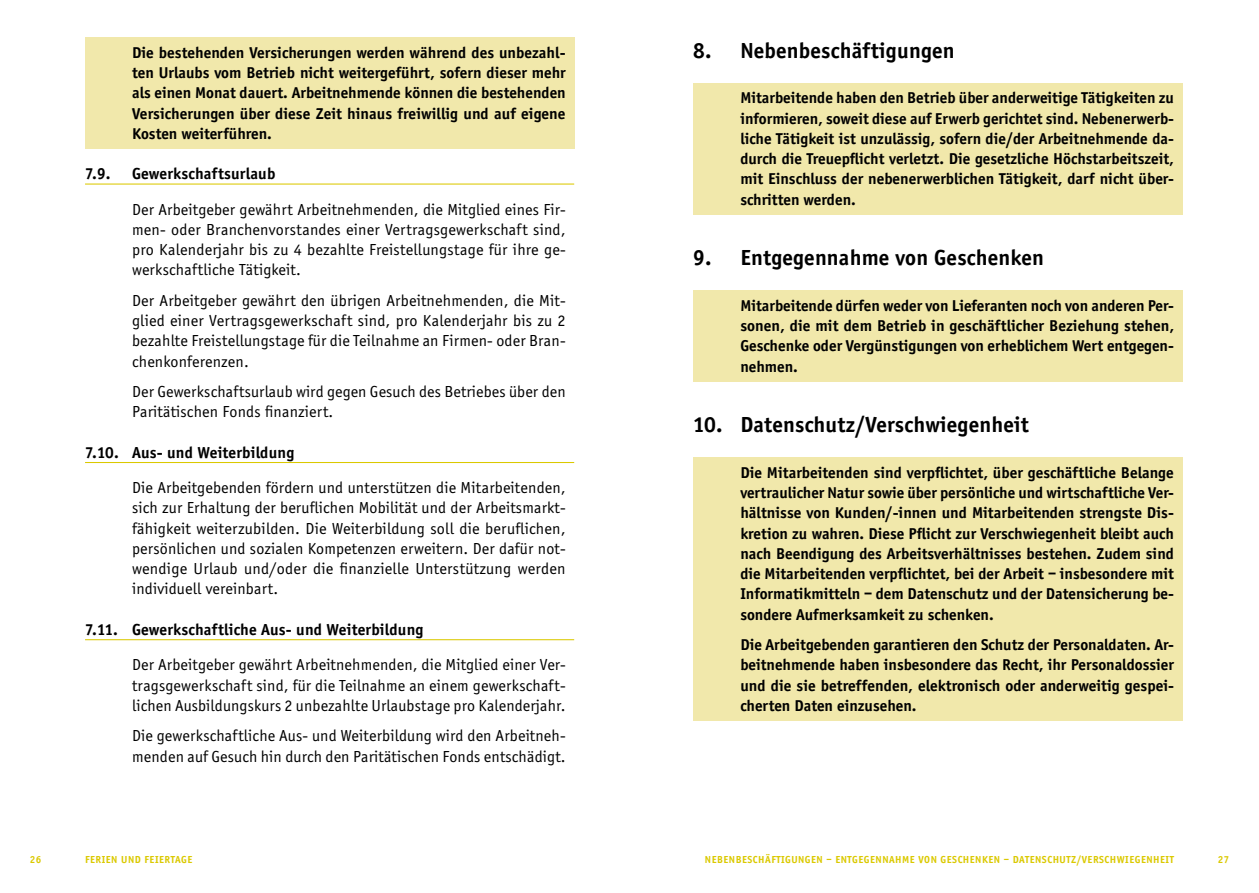
<style>
.page{position:relative;width:1259px;height:893px;background:#fff}
.page>*{position:absolute;margin:0;border:0;box-sizing:border-box;transform-origin:0 0}
.t1{font:700 22.5px "Officina Sans";letter-spacing:.01em;color:#000}
.t2{font:16.5px/20.2px "Officina Sans";letter-spacing:.01em;color:#000;text-align:justify}
.t3{font:700 16.5px "Officina Sans";letter-spacing:.01em;color:#000}
.t4{font:700 16.2px/20.2px "Officina Sans";color:#000;text-align:justify}
.t5{font:700 10.5px "Officina Sans";letter-spacing:.05em;color:#dbc900}
</style>
<div class="page">
<div style="left:693px;top:83px;width:489px;height:132px;background:#f1e8ab"></div>
<div style="left:693px;top:291px;width:489px;height:91px;background:#f1e8ab"></div>
<div style="left:693px;top:458px;width:489px;height:172px;background:#f1e8ab"></div>
<div style="left:693px;top:630px;width:489px;height:91px;background:#f1e8ab"></div>
<div style="left:85px;top:38px;width:489px;height:111px;background:#f1e8ab"></div>
<hr style="left:85px;top:184px;width:489px;height:1px;background:#dbc900">
<hr style="left:85px;top:462px;width:489px;height:1px;background:#dbc900">
<hr style="left:85px;top:639px;width:489px;height:1px;background:#dbc900">
<p class="t4" style="left:132px;top:42px;width:435px">Die bestehenden Versicherungen werden während des unbezahl&shy;ten Urlaubs vom Betrieb nicht weitergeführt, sofern dieser mehr als einen Monat dauert. Arbeitnehmende können die bestehenden Versicherungen über diese Zeit hinaus freiwillig und auf eigene Kosten weiterführen.</p>
<p class="t3" style="left:85px;top:164px;width:27px">7.9.</p>
<p class="t3" style="left:132px;top:164px;width:145px">Gewerkschaftsurlaub</p>
<p class="t2" style="left:132px;top:199px;width:435px">Der Arbeitgeber gewährt Arbeitnehmenden, die Mitglied eines Fir&shy;men- oder Branchenvorstandes einer Vertragsgewerkschaft sind, pro Kalenderjahr bis zu 4 bezahlte Freistellungstage für ihre ge&shy;werkschaftliche Tätigkeit.</p>
<p class="t2" style="left:132px;top:290px;width:435px">Der Arbeitgeber gewährt den übrigen Arbeitnehmenden, die Mit&shy;glied einer Vertragsgewerkschaft sind, pro Kalenderjahr bis zu 2 bezahlte Freistellungstage für die Teilnahme an Firmen- oder Bran&shy;chenkonferenzen.</p>
<p class="t2" style="left:132px;top:382px;width:435px">Der Gewerkschaftsurlaub wird gegen Gesuch des Betriebes über den<br>Paritätischen Fonds finanziert.</p>
<p class="t3" style="left:85px;top:442px;width:211px">7.10. Aus- und Weiterbildung</p>
<p class="t2" style="left:132px;top:478px;width:435px">Die Arbeitgebenden fördern und unterstützen die Mitarbeitenden, sich zur Erhaltung der beruflichen Mobilität und der Arbeitsmarkt&shy;fähigkeit weiterzubilden. Die Weiterbildung soll die beruflichen, persönlichen und sozialen Kompetenzen erweitern. Der dafür not&shy;wendige Urlaub und/oder die finanzielle Unterstützung werden individuell vereinbart.</p>
<p class="t3" style="left:85px;top:619px;width:340px">7.11. Gewerkschaftliche Aus- und Weiterbildung</p>
<p class="t2" style="left:132px;top:655px;width:435px">Der Arbeitgeber gewährt Arbeitnehmenden, die Mitglied einer Ver&shy;tragsgewerkschaft sind, für die Teilnahme an einem gewerkschaft&shy;lichen Ausbildungskurs 2 unbezahlte Urlaubstage pro Kalenderjahr.</p>
<p class="t2" style="left:132px;top:726px;width:435px">Die gewerkschaftliche Aus- und Weiterbildung wird den Arbeitneh&shy;menden auf Gesuch hin durch den Paritätischen Fonds entschädigt.</p>
<h1 class="t1" style="left:693px;top:37px;width:263px">8. Nebenbeschäftigungen</h1>
<p class="t4" style="left:740px;top:88px;width:435px">Mitarbeitende haben den Betrieb über anderweitige Tätigkeiten zu informieren, soweit diese auf Erwerb gerichtet sind. Nebenerwerb&shy;liche Tätigkeit ist unzulässig, sofern die/der Arbeitnehmende da&shy;durch die Treuepflicht verletzt. Die gesetzliche Höchstarbeitszeit, mit Einschluss der nebenerwerblichen Tätigkeit, darf nicht über&shy;schritten werden.</p>
<h1 class="t1" style="left:693px;top:244px;width:352px">9. Entgegennahme von Geschenken</h1>
<p class="t4" style="left:740px;top:295px;width:435px">Mitarbeitende dürfen weder von Lieferanten noch von anderen Per&shy;sonen, die mit dem Betrieb in geschäftlicher Beziehung stehen, Geschenke oder Vergünstigungen von erheblichem Wert entgegen&shy;nehmen.</p>
<h1 class="t1" style="left:693px;top:411px;width:337px">10. Datenschutz/Verschwiegenheit</h1>
<p class="t4" style="left:740px;top:462px;width:435px">Die Mitarbeitenden sind verpflichtet, über geschäftliche Belange vertraulicher Natur sowie über persönliche und wirtschaftliche Ver&shy;hältnisse von Kunden/-innen und Mitarbeitenden strengste Dis&shy;kretion zu wahren. Diese Pflicht zur Verschwiegenheit bleibt auch nach Beendigung des Arbeitsverhältnisses bestehen. Zudem sind die Mitarbeitenden verpflichtet, bei der Arbeit – insbesondere mit Informatikmitteln – dem Datenschutz und der Datensicherung be&shy;sondere Aufmerksamkeit zu schenken.</p>
<p class="t4" style="left:740px;top:634px;width:435px">Die Arbeitgebenden garantieren den Schutz der Personaldaten. Ar&shy;beitnehmende haben insbesondere das Recht, ihr Personaldossier und die sie betreffenden, elektronisch oder anderweitig gespei&shy;cherten Daten einzusehen.</p>
<p class="t5" style="left:30px;top:853px;width:13px">26</p>
<p class="t5" style="left:85px;top:853px;width:109px">FERIEN UND FEIERTAGE</p>
<p class="t5" style="left:705px;top:853px;width:470px">NEBENBESCHÄFTIGUNGEN – ENTGEGENNAHME VON GESCHENKEN – DATENSCHUTZ/VERSCHWIEGENHEIT</p>
<p class="t5" style="left:1217px;top:853px;width:13px">27</p>
</div>
